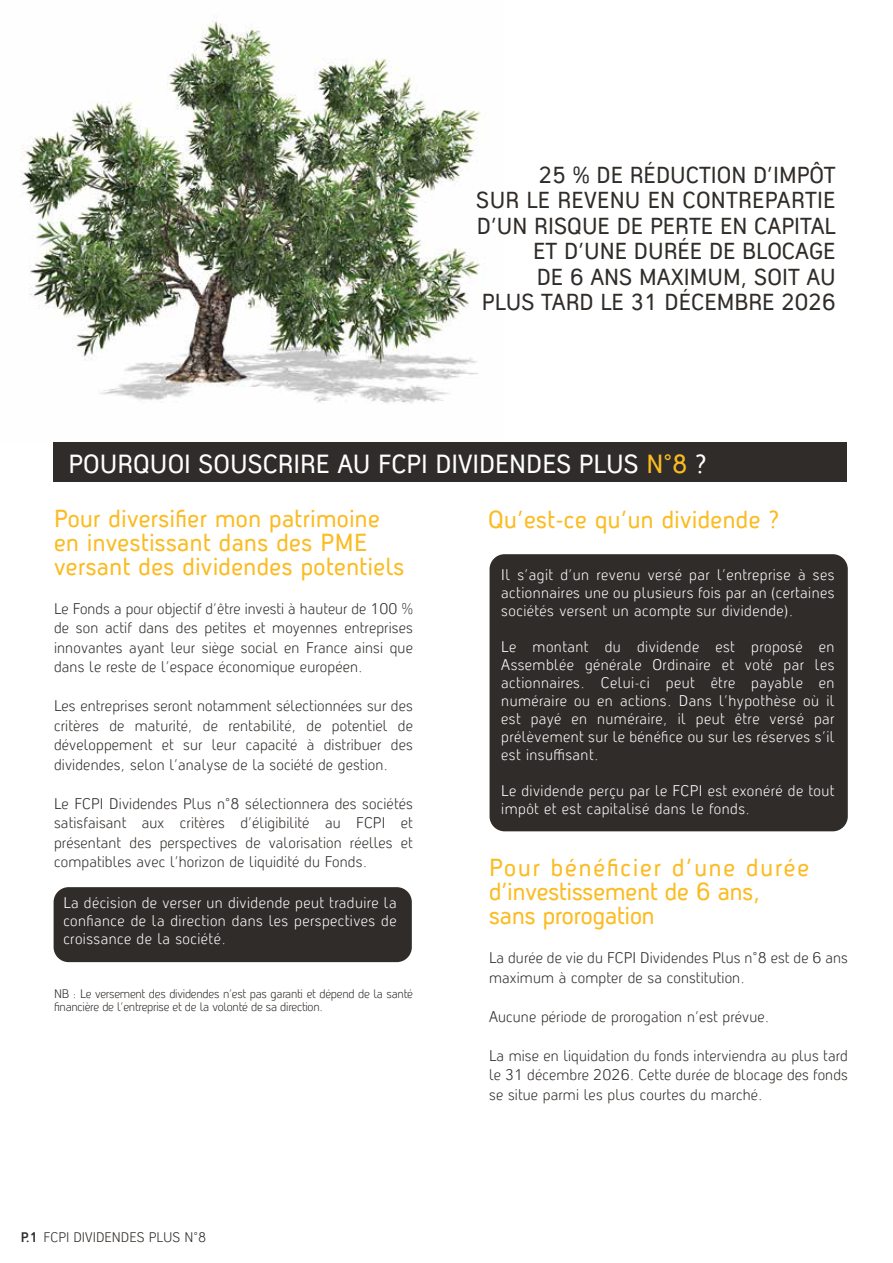
<style>
.page{position:relative;width:893px;height:1263px;background:#fff}
.page>*{position:absolute;margin:0;border:0;box-sizing:border-box;transform-origin:0 0}
.t1{font:25.5px "Antagometrica BT";color:#fff}
.t2{font:24px/24px "Antagometrica BT";letter-spacing:.02em;color:#fbbb21}
.t3{font:24px/24px "Antagometrica BT";color:#fbbb21}
.t4{font:22.5px/25.5px "Antagometrica BT";color:#302c29;text-align:right}
.t5{font:15px/19.5px "Antagometrica BT Light";letter-spacing:.01em;color:#302c29;text-align:justify}
.t6{font:15px/18px "Antagometrica BT Light";letter-spacing:.03em;color:#fff;text-align:justify}
.t7{font:13.5px "Antagometrica BT Light";color:#302c29}
.t8{font:12px/13.5px "Antagometrica BT Light";letter-spacing:-.02em;color:#302c29}
.s1{color:#fbbb21}
.s2{font-family:"Antagometrica BT";font-weight:700}
</style>
<div class="page">
<img style="left:20px;top:21px;width:461px;height:382px">
<div style="left:53px;top:442px;width:793px;height:39px;background:#302c29"></div>
<div style="left:54px;top:887px;width:358px;height:75px;background:#302c29;border-radius:15px"></div>
<div style="left:490px;top:554px;width:358px;height:277px;background:#302c29;border-radius:15px"></div>
<h3 class="t4" style="left:476px;top:162px;width:361px">25 % DE RÉDUCTION D’IMPÔT<br>SUR LE REVENU EN CONTREPARTIE<br>D’UN RISQUE DE PERTE EN CAPITAL<br>ET D’UNE DURÉE DE BLOCAGE<br>DE 6 ANS MAXIMUM, SOIT AU<br>PLUS TARD LE 31 DÉCEMBRE 2026</h3>
<h1 class="t1" style="left:69px;top:448px;width:640px">POURQUOI SOUSCRIRE AU FCPI DIVIDENDES PLUS <span class="s1">N°8</span> ?</h1>
<h2 class="t2" style="left:54px;top:506px;width:352px">Pour diversifier mon patrimoine en investissant dans des PME versant des dividendes potentiels</h2>
<p class="t5" style="left:54px;top:599px;width:360px">Le Fonds a pour objectif d’être investi à hauteur de 100 % de son actif dans des petites et moyennes entreprises innovantes ayant leur siège social en France ainsi que dans le reste de l’espace économique européen.</p>
<p class="t5" style="left:54px;top:696px;width:360px">Les entreprises seront notamment sélectionnées sur des critères de maturité, de rentabilité, de potentiel de développement et sur leur capacité à distribuer des dividendes, selon l’analyse de la société de gestion.</p>
<p class="t5" style="left:54px;top:794px;width:360px">Le FCPI Dividendes Plus n°8 sélectionnera des sociétés satisfaisant aux critères d’éligibilité au FCPI et présentant des perspectives de valorisation réelles et compatibles avec l’horizon de liquidité du Fonds.</p>
<p class="t6" style="left:63px;top:893px;width:335px">La décision de verser un dividende peut traduire la confiance de la direction dans les perspectives de croissance de la société.</p>
<p class="t8" style="left:54px;top:987px;width:360px">NB : Le versement des dividendes n’est pas garanti et dépend de la santé financière de l’entreprise et de la volonté de sa direction.</p>
<p class="t7" style="left:21px;top:1229px;width:187px"><span class="s2">P.1</span> FCPI DIVIDENDES PLUS N°8</p>
<h2 class="t2" style="left:488px;top:507px;width:293px">Qu’est-ce qu’un dividende ?</h2>
<p class="t6" style="left:501px;top:565px;width:335px">Il s’agit d’un revenu versé par l’entreprise à ses actionnaires une ou plusieurs fois par an (certaines sociétés versent un acompte sur dividende).</p>
<p class="t6" style="left:501px;top:637px;width:335px">Le montant du dividende est proposé en Assemblée générale Ordinaire et voté par les actionnaires. Celui-ci peut être payable en numéraire ou en actions. Dans l’hypothèse où il est payé en numéraire, il peut être versé par prélèvement sur le bénéfice ou sur les réserves s’il est insuffisant.</p>
<p class="t6" style="left:501px;top:781px;width:335px">Le dividende perçu par le FCPI est exonéré de tout impôt et est capitalisé dans le fonds.</p>
<h2 class="t3" style="left:489px;top:856px;width:322px">Pour bénéficier d’une durée d’investissement de 6 ans, sans prorogation</h2>
<p class="t5" style="left:489px;top:948px;width:360px">La durée de vie du FCPI Dividendes Plus n°8 est de 6 ans maximum à compter de sa constitution.</p>
<p class="t5" style="left:489px;top:1007px;width:282px">Aucune période de prorogation n’est prévue.</p>
<p class="t5" style="left:489px;top:1046px;width:360px">La mise en liquidation du fonds interviendra au plus tard le 31 décembre 2026. Cette durée de blocage des fonds se situe parmi les plus courtes du marché.</p>
</div>
